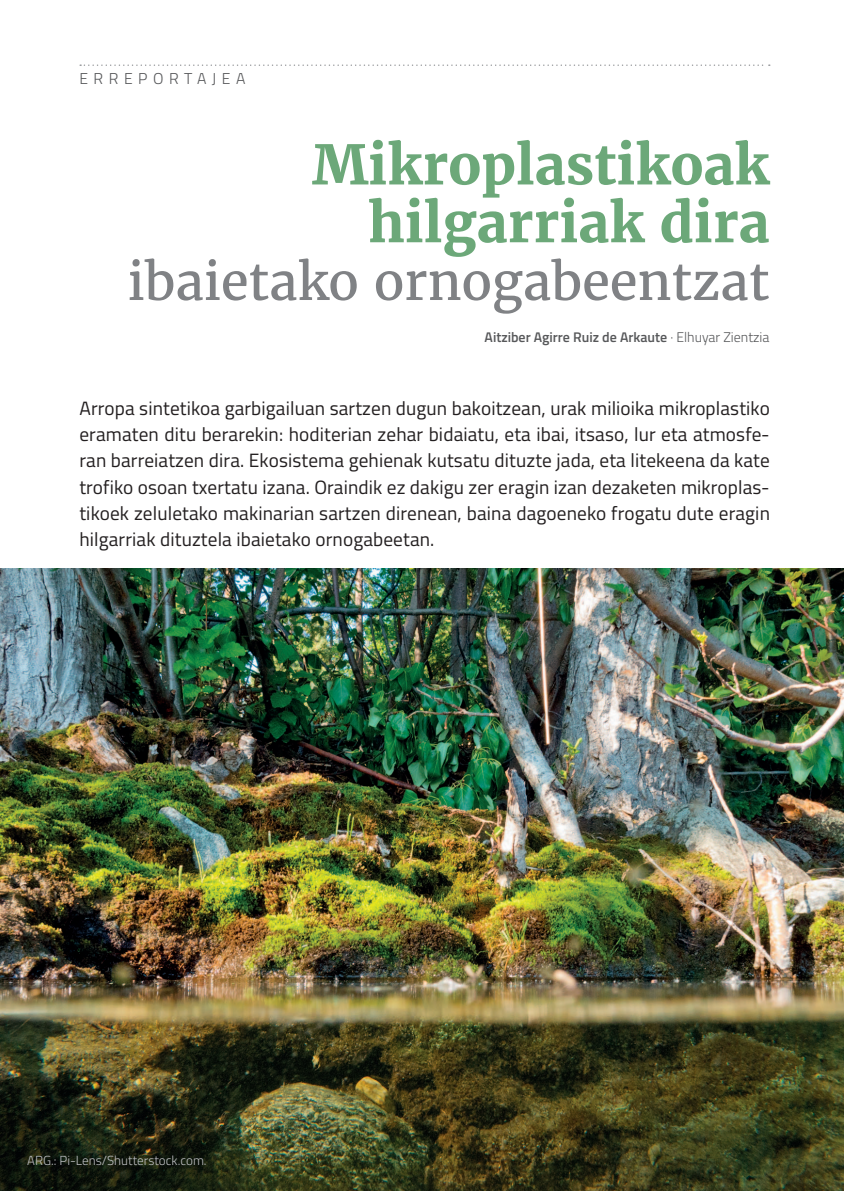
<style>
.page{position:relative;width:844px;height:1191px;background:#fff}
.page>*{position:absolute;margin:0;border:0;box-sizing:border-box;transform-origin:0 0}
.t1{font:700 54.25px/57.8px "Merriweather";color:#6ca879;text-align:right}
.t2{font:50.75px "Merriweather";color:#808285}
.t3{font:19.25px/26.2px "Titillium";letter-spacing:.005em;color:#231f20;text-align:justify}
.t4{font:300 15.75px "Titillium";letter-spacing:.35em;color:#57585a}
.t5{font:600 14px "Titillium";color:#57585a}
.t6{font:300 13.12px "Titillium";color:#bebfc2}
.s1{font-weight:300}
</style>
<div class="page">
<svg style="left:80px;top:64px;width:689px;height:2px"></svg>
<img style="left:0;top:568px;width:843px;height:623px">
<p class="t4" style="left:79px;top:67px;width:167px">ERREPORTAJEA</p>
<h1 class="t1" style="left:312px;top:136px;width:458px">Mikroplastikoak hilgarriak dira</h1>
<h2 class="t2" style="left:128px;top:250px;width:643px">ibaietako ornogabeentzat</h2>
<p class="t5" style="left:484px;top:327px;width:286px">Aitziber Agirre Ruiz de Arkaute <span class="s1">· Elhuyar Zientzia</span></p>
<p class="t3" style="left:79px;top:394px;width:692px">Arropa sintetikoa garbigailuan sartzen dugun bakoitzean, urak milioika mikroplastiko eramaten ditu berarekin: hoditerian zehar bidaiatu, eta ibai, itsaso, lur eta atmosfe&shy;ran barreiatzen dira. Ekosistema gehienak kutsatu dituzte jada, eta litekeena da kate trofiko osoan txertatu izana. Oraindik ez dakigu zer eragin izan dezaketen mikroplas&shy;tikoek zeluletako makinarian sartzen direnean, baina dagoeneko frogatu dute eragin hilgarriak dituztela ibaietako ornogabeetan.</p>
<p class="t6" style="left:27px;top:1150px;width:181px">ARG.: Pi-Lens/Shutterstock.com.</p>
</div>
